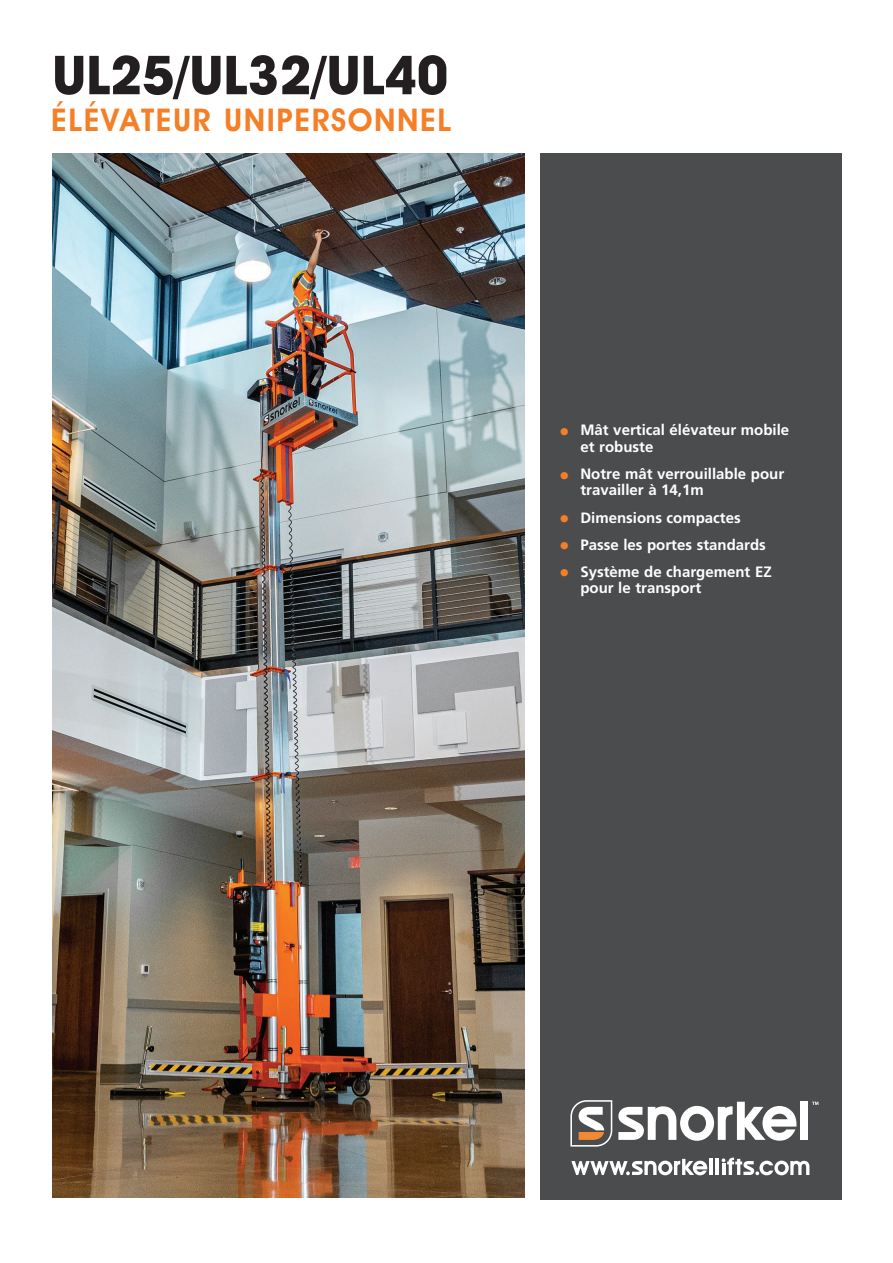
<style>
.page{position:relative;width:893px;height:1263px;background:#fff}
.page>*{position:absolute;margin:0;border:0;box-sizing:border-box;transform-origin:0 0}
.t1{font:700 54px "Avant Garde IT Cby BT";color:#231f20}
.t2{font:600 31.5px "Avant Garde IT Cby BT";letter-spacing:.05em;color:#f47f26}
.t3{font:700 15px/16.5px "Frutiger";color:#fff}
.s1{font-size:21px;color:#f47f26}
</style>
<div class="page">
<div style="left:540px;top:153px;width:301px;height:1046px;background:#4b4c4d"></div>
<hr style="left:709px;top:1159px;width:3px;height:16px;background:#fff">
<hr style="left:716px;top:1159px;width:3px;height:16px;background:#fff">
<svg style="left:571px;top:1159px;width:136px;height:16px"></svg>
<svg style="left:722px;top:1157px;width:87px;height:18px"></svg>
<svg style="left:812px;top:1102px;width:6px;height:3px"></svg>
<div style="left:800px;top:1102px;width:8px;height:38px;background:#fff"></div>
<svg style="left:618px;top:1102px;width:178px;height:39px"></svg>
<svg style="left:570px;top:1100px;width:42px;height:46px"></svg>
<img style="left:52px;top:153px;width:472px;height:1045px">
<p class="t1" style="left:52px;top:42px;width:398px">UL25/UL32/UL40</p>
<p class="t2" style="left:51px;top:101px;width:402px">ÉLÉVATEUR UNIPERSONNEL</p>
<p class="t3" style="left:580px;top:422px;width:210px;text-indent:-21px"><span class="s1">•</span> Mât vertical élévateur mobile et robuste</p>
<p class="t3" style="left:580px;top:466px;width:205px;text-indent:-21px"><span class="s1">•</span> Notre mât verrouillable pour travailler à 14,1m</p>
<p class="t3" style="left:559px;top:509px;width:183px"><span class="s1">•</span> Dimensions compactes</p>
<p class="t3" style="left:559px;top:536px;width:208px"><span class="s1">•</span> Passe les portes standards</p>
<p class="t3" style="left:580px;top:563px;width:193px;text-indent:-21px"><span class="s1">•</span> Système de chargement EZ pour le transport</p>
</div>
